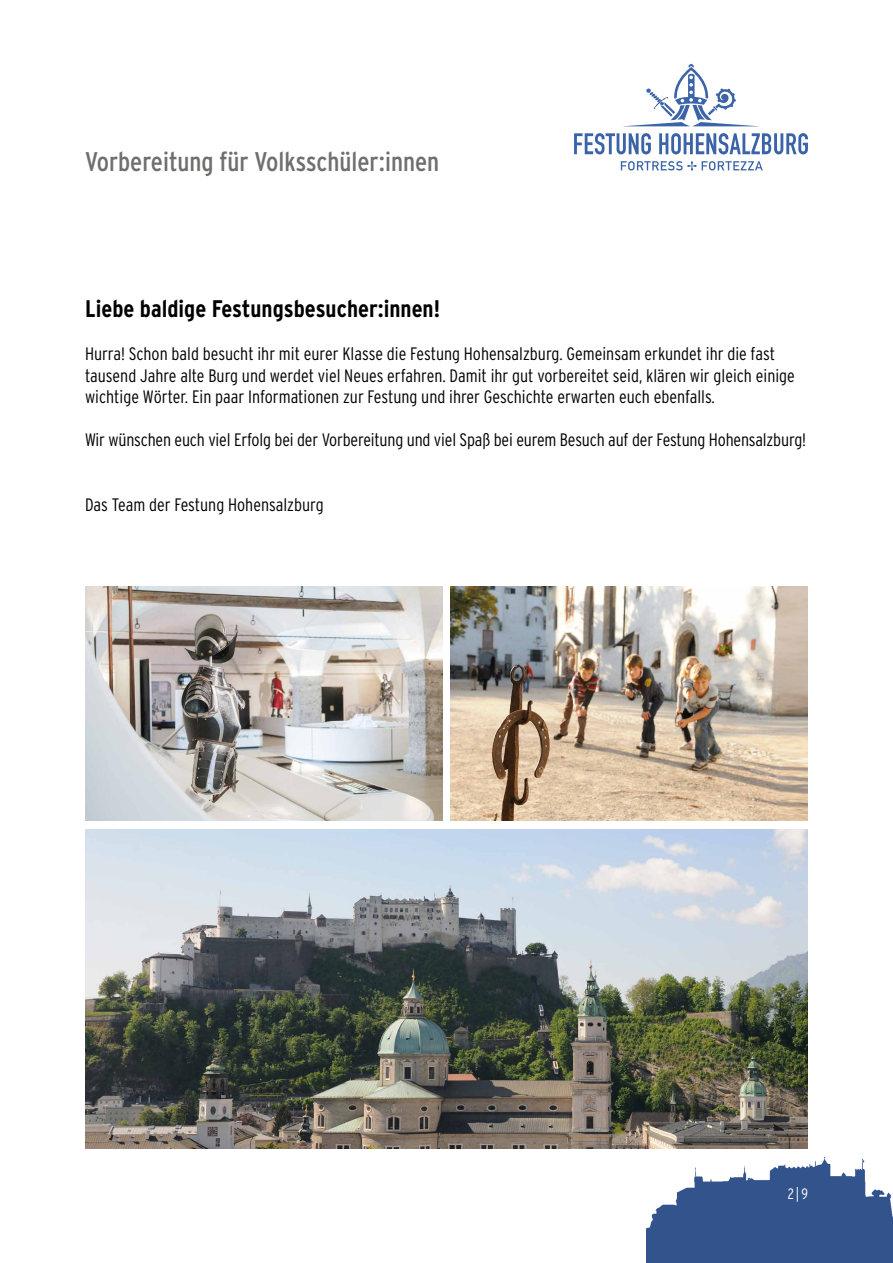
<style>
.page{position:relative;width:893px;height:1263px;background:#fff}
.page>*{position:absolute;margin:0;border:0;box-sizing:border-box;transform-origin:0 0}
.t1{font:27px "Interstate Condensed";color:#6f6f6e}
.t2{font:700 24px "Interstate Condensed";color:#000}
.t3{font:300 18px/21.6px "Interstate Condensed";color:#000}
.t4{font:300 15px "Interstate Condensed";color:#fff}
</style>
<div class="page">
<img style="left:646px;top:1157px;width:247px;height:106px">
<svg style="left:574px;top:133px;width:77px;height:21px"></svg>
<svg style="left:659px;top:133px;width:149px;height:21px"></svg>
<svg style="left:621px;top:161px;width:142px;height:10px"></svg>
<svg style="left:627px;top:64px;width:128px;height:62px"></svg>
<img style="left:85px;top:829px;width:723px;height:319px">
<img style="left:85px;top:587px;width:357px;height:234px">
<img style="left:451px;top:587px;width:357px;height:234px">
<h1 class="t1" style="left:85px;top:146px;width:356px">Vorbereitung für Volksschüler:innen</h1>
<h2 class="t2" style="left:85px;top:295px;width:356px">Liebe baldige Festungsbesucher:innen!</h2>
<p class="t3" style="left:85px;top:343px;width:711px">Hurra! Schon bald besucht ihr mit eurer Klasse die Festung Hohensalzburg. Gemeinsam erkundet ihr die fast tausend Jahre alte Burg und werdet viel Neues erfahren. Damit ihr gut vorbereitet seid, klären wir gleich einige wichtige Wörter. Ein paar Informationen zur Festung und ihrer Geschichte erwarten euch ebenfalls.</p>
<p class="t3" style="left:85px;top:429px;width:722px">Wir wünschen euch viel Erfolg bei der Vorbereitung und viel Spaß bei eurem Besuch auf der Festung Hohensalzburg!</p>
<p class="t3" style="left:85px;top:494px;width:240px">Das Team der Festung Hohensalzburg</p>
<p class="t4" style="left:788px;top:1185px;width:22px">2|9</p>
</div>
